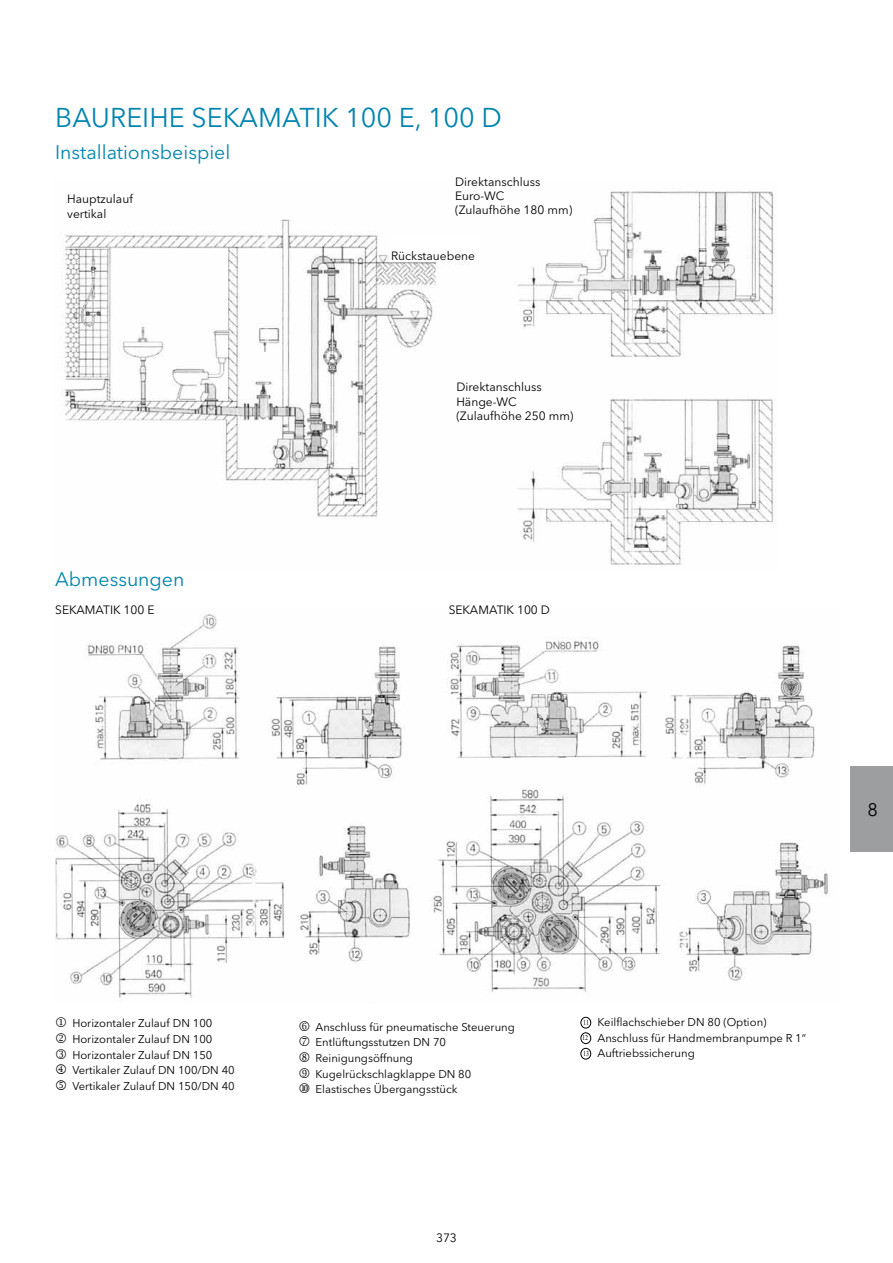
<style>
.page{position:relative;width:893px;height:1263px;background:#fff}
.page>*{position:absolute;margin:0;border:0;box-sizing:border-box;transform-origin:0 0}
.t1{font:27px "Avenir Next LT Pro";color:#0084af}
.t2{font:19.5px "Avenir Next LT Pro";color:#0084af}
.t3{font:18px "Avenir Next LT Pro";color:#000}
.t4{font:12px/14.4px "Avenir Next LT Pro";color:#000}
.t5{font:11.25px/15.6px "Avenir Next LT Pro";color:#000}
.t6{font:7.5px "Times New Roman";color:#000;scale:.79 1}
</style>
<div class="page">
<div style="left:850px;top:767px;width:43px;height:85px;background:#9c9e9f"></div>
<img style="left:62px;top:190px;width:714px;height:375px">
<div style="left:390px;top:236px;width:90px;height:26px;background:#fff"></div>
<img style="left:55px;top:614px;width:773px;height:384px">
<div style="left:580px;top:1017px;width:11px;height:11px;border:1px solid #000;border-radius:50%"></div>
<div style="left:580px;top:1048px;width:11px;height:11px;border:1px solid #000;border-radius:50%"></div>
<div style="left:580px;top:1032px;width:11px;height:12px;border:1px solid #000;border-radius:50%"></div>
<h1 class="t1" style="left:55px;top:101px;width:448px">BAUREIHE SEKAMATIK 100 E, 100 D</h1>
<h2 class="t2" style="left:55px;top:140px;width:177px">Installationsbeispiel</h2>
<p class="t4" style="left:67px;top:192px;width:67px">Hauptzulauf vertikal</p>
<h2 class="t2" style="left:55px;top:567px;width:131px">Abmessungen</h2>
<p class="t4" style="left:455px;top:174px;width:119px">Direktanschluss<br>Euro-WC (Zulaufhöhe 180 mm)</p>
<p class="t4" style="left:391px;top:249px;width:85px">Rückstauebene</p>
<p class="t4" style="left:456px;top:380px;width:119px">Direktanschluss<br>Hänge-WC (Zulaufhöhe 250 mm)</p>
<p class="t4" style="left:55px;top:603px;width:101px">SEKAMATIK 100 E</p>
<p class="t4" style="left:449px;top:603px;width:103px">SEKAMATIK 100 D</p>
<h3 class="t3" style="left:867px;top:799px;width:12px">8</h3>
<p class="t5" style="left:72px;top:1015px;width:142px">Horizontaler Zulauf DN 100<br>Horizontaler Zulauf DN 100</p>
<p class="t5" style="left:72px;top:1047px;width:164px;text-indent:-17px">● Horizontaler Zulauf DN 150<br>Vertikaler Zulauf DN 100/DN 40</p>
<p class="t5" style="left:55px;top:1078px;width:181px">■ Vertikaler Zulauf DN 150/DN 40</p>
<p class="t5" style="left:316px;top:1019px;width:201px;text-indent:-17px">□ Anschluss für pneumatische Steuerung<br>Entlüftungsstutzen DN 70</p>
<p class="t5" style="left:316px;top:1050px;width:157px;text-indent:-17px">❑ Reinigungsöffnung<br>Kugelrückschlagklappe DN 80</p>
<p class="t5" style="left:299px;top:1081px;width:160px">▲ Elastisches Übergangsstück</p>
<p class="t4" style="left:436px;top:1231px;width:22px">373</p>
<p class="t6" style="left:583px;top:1017px;width:9px">11</p>
<p class="t6" style="left:583px;top:1048px;width:9px">13</p>
<p class="t6" style="left:582px;top:1032px;width:9px">12</p>
<p class="t5" style="left:597px;top:1014px;width:210px">Keilflachschieber DN 80 (Option)<br>Anschluss für Handmembranpumpe R 1“<br>Auftriebssicherung</p>
</div>
